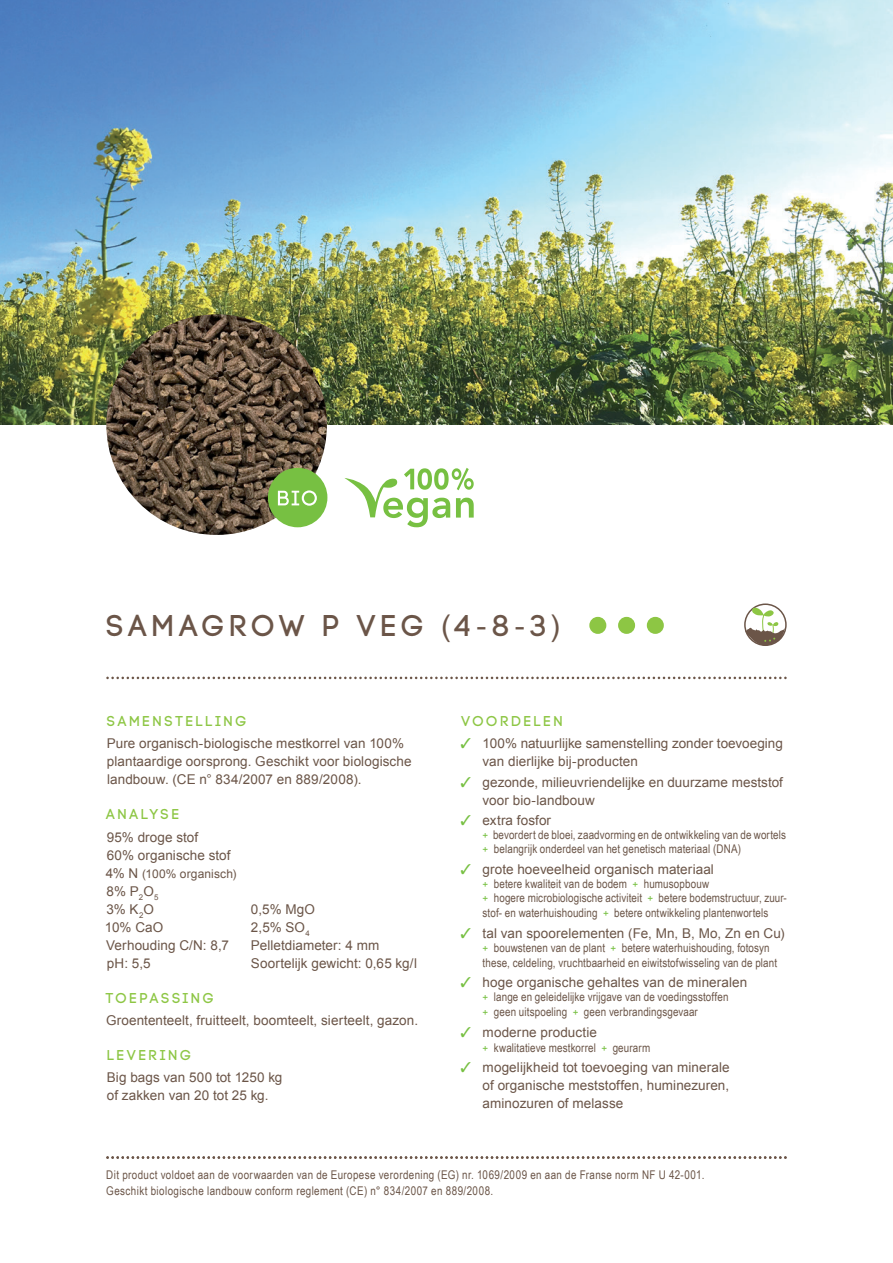
<style>
.page{position:relative;width:893px;height:1263px;background:#fff}
.page>*{position:absolute;margin:0;border:0;box-sizing:border-box;transform-origin:0 0}
.t1{font:30px "Code Pro Demo";letter-spacing:.155em;color:#6b5548}
.t2{font:14.25px "Code Pro";letter-spacing:.17em;color:#8dc644}
.t3{font:13.5px/18px "Arial";letter-spacing:.005em;color:#6b5548}
.t4{font:12px/14.7px "Arial Narrow";letter-spacing:.01em;color:#6b5548}
.t5{font:12px/16.5px "Arial Narrow";letter-spacing:.03em;color:#6b5548}
.t6{font:12px "Arial";letter-spacing:.01em;color:#6b5548}
.s1{font-family:"Arial"}
.s2{font-family:"Code Pro"}
.s3{font-size:13.5px}
.s4{color:#77c042}
</style>
<div class="page">
<img style="left:0;top:0;width:893px;height:425px">
<img style="left:106px;top:314px;width:221px;height:221px;border-radius:110px">
<div style="left:592px;top:619px;width:12px;height:13px;background:#8dc644;border-radius:50%"></div>
<div style="left:589px;top:617px;width:17px;height:17px;border:4px solid #8dc644;border-radius:50%"></div>
<div style="left:620px;top:619px;width:13px;height:13px;background:#8dc644;border-radius:50%"></div>
<div style="left:618px;top:617px;width:17px;height:17px;border:4px solid #8dc644;border-radius:50%"></div>
<div style="left:649px;top:619px;width:13px;height:13px;background:#8dc644;border-radius:50%"></div>
<div style="left:647px;top:617px;width:17px;height:17px;border:4px solid #8dc644;border-radius:50%"></div>
<div style="left:744px;top:603px;width:43px;height:43px;border:2px solid #6b5548;border-radius:50%"></div>
<svg style="left:745px;top:607px;width:41px;height:39px"></svg>
<svg style="left:106px;top:1156px;width:681px;height:3px"></svg>
<svg style="left:106px;top:677px;width:681px;height:2px"></svg>
<div style="left:268px;top:468px;width:59px;height:59px;background:#77c042;border-radius:50%"></div>
<svg style="left:278px;top:490px;width:39px;height:16px"></svg>
<svg style="left:344px;top:468px;width:130px;height:59px"></svg>
<h1 class="t1" style="left:106px;top:610px;width:455px">SAMAGROW P VEG <span class="s1">(</span>4<span class="s1">-</span>8<span class="s1">-</span><span class="s2">3</span><span class="s1">)</span></h1>
<p class="t2" style="left:107px;top:713px;width:141px">SAMENSTELLING</p>
<p class="t3" style="left:107px;top:735px;width:306px">Pure organisch-biologische mestkorrel van 100% plantaardige oorsprong. Geschikt voor biologische landbouw. (CE n° 834/2007 en 889/2008).</p>
<p class="t2" style="left:106px;top:807px;width:75px">ANALYSE</p>
<p class="t3" style="left:107px;top:828px;width:125px">95% droge stof<br>60% organische stof</p>
<p class="t6" style="left:106px;top:866px;width:132px"><span class="s3">4% N</span> (100% organisch)</p>
<p class="t3" style="left:106px;top:882px;width:54px">8% P<sub>2</sub>O<sub>5<br></sub>3% K<sub>2</sub>O</p>
<p class="t3" style="left:251px;top:900px;width:66px">0,5% MgO</p>
<p class="t3" style="left:105px;top:918px;width:60px">10% CaO</p>
<p class="t3" style="left:251px;top:918px;width:60px">2,5% SO<sub>4</sub></p>
<p class="t3" style="left:106px;top:936px;width:124px">Verhouding C/N: 8,7</p>
<p class="t3" style="left:251px;top:936px;width:130px">Pelletdiameter: 4 mm</p>
<p class="t3" style="left:107px;top:954px;width:45px">pH: 5,5</p>
<p class="t3" style="left:251px;top:954px;width:168px">Soortelijk gewicht: 0,65 kg/l</p>
<p class="t2" style="left:105px;top:990px;width:110px">TOEPASSING</p>
<p class="t3" style="left:106px;top:1011px;width:313px">Groententeelt, fruitteelt, boomteelt, sierteelt, gazon.</p>
<p class="t2" style="left:107px;top:1047px;width:85px">LEVERING</p>
<p class="t3" style="left:107px;top:1069px;width:177px">Big bags van 500 tot 1250 kg of zakken van 20 tot 25 kg.</p>
<p class="t2" style="left:461px;top:713px;width:103px">VOORDELEN</p>
<p class="t3" style="left:483px;top:735px;width:302px;text-indent:-22px"><span class="s4">✓</span> 100% natuurlijke samenstelling zonder toevoeging van dierlijke bij-producten</p>
<p class="t3" style="left:483px;top:773px;width:302px;text-indent:-22px"><span class="s4">✓</span> gezonde, milieuvriendelijke en duurzame meststof voor bio-landbouw</p>
<p class="t3" style="left:460px;top:811px;width:92px"><span class="s4">✓</span> extra fosfor</p>
<p class="t4" style="left:483px;top:827px;width:305px"><span class="s4">+</span> bevordert de bloei, zaadvorming en de ontwikkeling van de wortels <span class="s4">+</span> belangrijk onderdeel van het genetisch materiaal (DNA)</p>
<p class="t3" style="left:460px;top:860px;width:255px"><span class="s4">✓</span> grote hoeveelheid organisch materiaal</p>
<p class="t4" style="left:483px;top:876px;width:306px"><span class="s4">+</span> betere kwaliteit van de bodem <span class="s4">+</span> humusopbouw<br><span class="s4">+</span> hogere microbiologische activiteit <span class="s4">+</span> betere bodemstructuur, zuur&shy;stof- en waterhuishouding <span class="s4">+</span> betere ontwikkeling plantenwortels</p>
<p class="t3" style="left:460px;top:924px;width:326px"><span class="s4">✓</span> tal van spoorelementen (Fe, Mn, B, Mo, Zn en Cu)</p>
<p class="t4" style="left:483px;top:940px;width:296px"><span class="s4">+</span> bouwstenen van de plant <span class="s4">+</span> betere waterhuishouding, fotosyn these, celdeling, vruchtbaarheid en eiwitstofwisseling van de plant</p>
<p class="t3" style="left:460px;top:973px;width:288px"><span class="s4">✓</span> hoge organische gehaltes van de mineralen</p>
<p class="t4" style="left:483px;top:989px;width:247px"><span class="s4">+</span> lange en geleidelijke vrijgave van de voedingsstoffen <span class="s4">+</span> geen uitspoeling <span class="s4">+</span> geen verbrandingsgevaar</p>
<p class="t3" style="left:460px;top:1023px;width:138px"><span class="s4">✓</span> moderne productie</p>
<p class="t4" style="left:483px;top:1039px;width:169px"><span class="s4">+</span> kwalitatieve mestkorrel <span class="s4">+</span> geurarm</p>
<p class="t3" style="left:483px;top:1058px;width:248px;text-align:justify;text-indent:-22px"><span class="s4">✓</span> mogelijkheid tot toevoeging van minerale of organische meststoffen, huminezuren, aminozuren of melasse</p>
<p class="t5" style="left:106px;top:1166px;width:600px">Dit product voldoet aan de voorwaarden van de Europese verordening (EG) nr. 1069/2009 en aan de Franse norm NF U 42-001.<br>Geschikt biologische landbouw conform reglement (CE) n° 834/2007 en 889/2008.</p>
</div>
